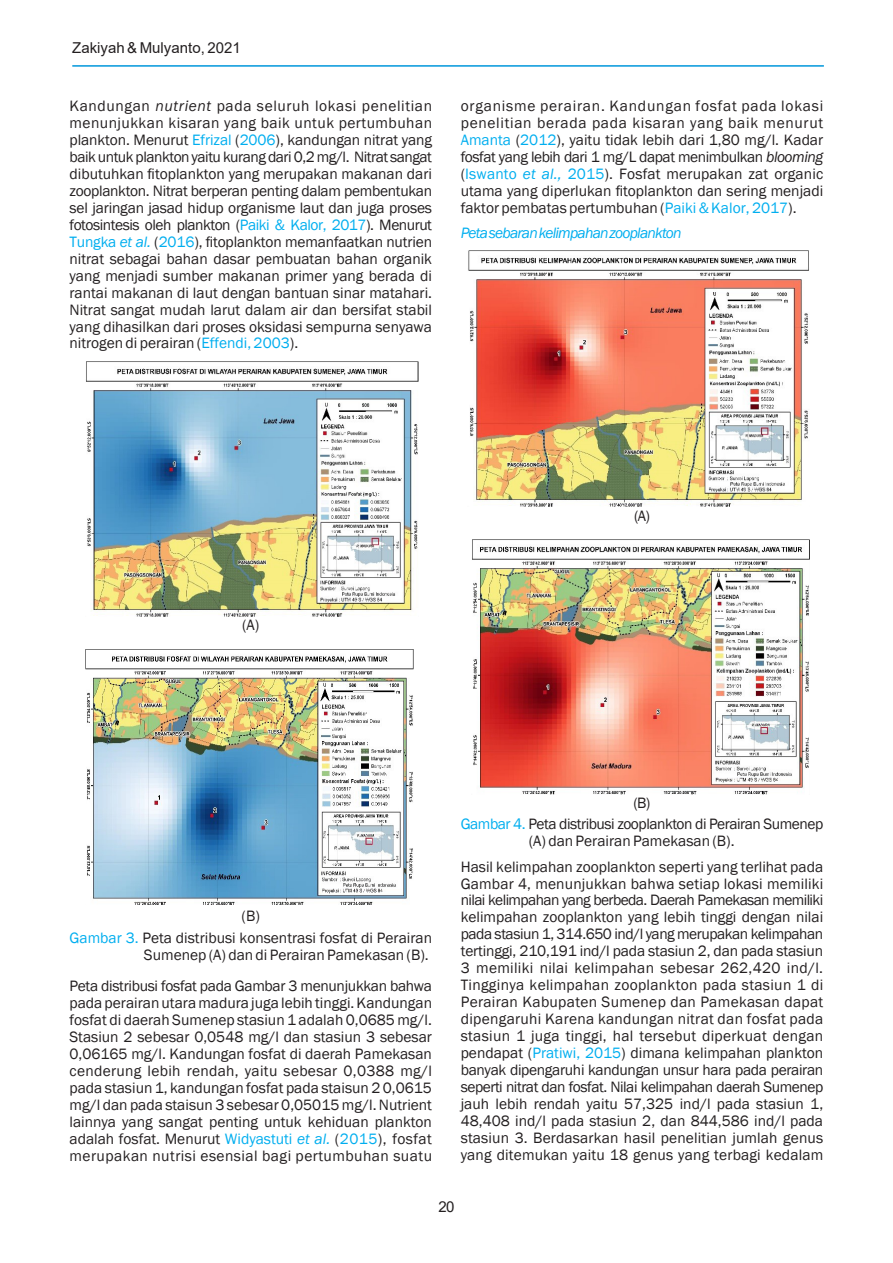
<style>
.page{position:relative;width:893px;height:1263px;background:#fff}
.page>*{position:absolute;margin:0;border:0;box-sizing:border-box;transform-origin:0 0}
.t1{font:15.45px/17px "Franklin Gothic";color:#231f20;text-align:justify}
.t2{font:15.45px/31.5px "Franklin Gothic";letter-spacing:-.02em;color:#231f20;text-align:right}
.t3{font:15.45px/21.5px "Franklin Gothic";letter-spacing:-.03em;color:#231f20;text-align:center}
.t4{font:italic 15.45px "Franklin Gothic";letter-spacing:-.05em;color:#00aeef}
.t5{font:15px "Arial";color:#231f20}
.s1{font-style:italic}
.s2{color:#00aeef}
.s3{font-style:italic;color:#00aeef}
</style>
<div class="page">
<img style="left:86px;top:361px;width:332px;height:256px">
<img style="left:85px;top:649px;width:329px;height:256px">
<img style="left:468px;top:251px;width:341px;height:255px">
<img style="left:472px;top:539px;width:337px;height:255px">
<hr style="left:72px;top:65px;width:752px;height:2px;background:#0097db">
<p class="t5" style="left:72px;top:38px;width:170px">Zakiyah &amp; Mulyanto, 2021</p>
<p class="t1" style="left:70px;top:98px;width:364px">Kandungan <span class="s1">nutrient</span> pada seluruh lokasi penelitian menunjukkan kisaran yang baik untuk pertumbuhan plankton. Menurut <span class="s2">Efrizal</span> (<span class="s2">2006</span>), kandungan nitrat yang baik untuk plankton yaitu kurang dari 0,2 mg/l. Nitrat sangat dibutuhkan fitoplankton yang merupakan makanan dari zooplankton. Nitrat berperan penting dalam pembentukan sel jaringan jasad hidup organisme laut dan juga proses fotosintesis oleh plankton (<span class="s2">Paiki &amp; Kalor, 2017</span>). Menurut <span class="s2">Tungka</span> <span class="s3">et al.</span> (<span class="s2">2016</span>), fitoplankton memanfaatkan nutrien nitrat sebagai bahan dasar pembuatan bahan organik yang menjadi sumber makanan primer yang berada di rantai makanan di laut dengan bantuan sinar matahari.<br>Nitrat sangat mudah larut dalam air dan bersifat stabil yang dihasilkan dari proses oksidasi sempurna senyawa nitrogen di perairan (<span class="s2">Effendi, 2003</span>).</p>
<p class="t1" style="left:461px;top:98px;width:364px">organisme perairan. Kandungan fosfat pada lokasi penelitian berada pada kisaran yang baik menurut <span class="s2">Amanta</span> (<span class="s2">2012</span>), yaitu tidak lebih dari 1,80 mg/l. Kadar fosfat yang lebih dari 1 mg/L dapat menimbulkan <span class="s1">blooming </span>(<span class="s2">Iswanto</span> <span class="s3">et al.,</span> <span class="s2">2015</span>). Fosfat merupakan zat organic utama yang diperlukan fitoplankton dan sering menjadi faktor pembatas pertumbuhan (<span class="s2">Paiki &amp; Kalor, 2017</span>).</p>
<p class="t4" style="left:461px;top:223px;width:222px">Peta sebaran kelimpahan zooplankton</p>
<p class="t1" style="left:242px;top:617px;width:19px">(A)</p>
<p class="t1" style="left:634px;top:508px;width:17px">(A)</p>
<p class="t1" style="left:70px;top:906px;width:364px;line-height:21.5px;text-align:center">(B)<br><span class="s2">Gambar 3.</span> Peta distribusi konsentrasi fosfat di Perairan</p>
<p class="t2" style="left:70px;top:939px;width:364px">Sumenep (A) dan di Perairan Pamekasan (B).<br>Peta distribusi fosfat pada Gambar 3 menunjukkan bahwa</p>
<p class="t1" style="left:70px;top:995px;width:364px">pada perairan utara madura juga lebih tinggi. Kandungan fosfat di daerah Sumenep stasiun 1 adalah 0,0685 mg/l.<br>Stasiun 2 sebesar 0,0548 mg/l dan stasiun 3 sebesar 0,06165 mg/l. Kandungan fosfat di daerah Pamekasan cenderung lebih rendah, yaitu sebesar 0,0388 mg/l pada stasiun 1, kandungan fosfat pada staisun 2 0,0615 mg/l dan pada staisun 3 sebesar 0,05015 mg/l. Nutrient lainnya yang sangat penting untuk kehiduan plankton adalah fosfat. Menurut <span class="s2">Widyastuti</span> <span class="s3">et al.</span> (<span class="s2">2015</span>), fosfat merupakan nutrisi esensial bagi pertumbuhan suatu</p>
<p class="t3" style="left:461px;top:792px;width:364px">(B)<br><span class="s2">Gambar 4.</span> Peta distribusi zooplankton di Perairan Sumenep</p>
<p class="t1" style="left:461px;top:828px;width:364px;line-height:25.5px;text-indent:68px">(A) dan Perairan Pamekasan (B).<br>Hasil kelimpahan zooplankton seperti yang terlihat pada</p>
<p class="t1" style="left:461px;top:875px;width:364px">Gambar 4, menunjukkan bahwa setiap lokasi memiliki nilai kelimpahan yang berbeda. Daerah Pamekasan memiliki kelimpahan zooplankton yang lebih tinggi dengan nilai pada stasiun 1, 314.650 ind/l yang merupakan kelimpahan tertinggi, 210,191 ind/l pada stasiun 2, dan pada stasiun 3 memiliki nilai kelimpahan sebesar 262,420 ind/l.<br>Tingginya kelimpahan zooplankton pada stasiun 1 di Perairan Kabupaten Sumenep dan Pamekasan dapat dipengaruhi Karena kandungan nitrat dan fosfat pada stasiun 1 juga tinggi, hal tersebut diperkuat dengan pendapat (<span class="s2">Pratiwi, 2015</span>) dimana kelimpahan plankton banyak dipengaruhi kandungan unsur hara pada perairan seperti nitrat dan fosfat. Nilai kelimpahan daerah Sumenep jauh lebih rendah yaitu 57,325 ind/l pada stasiun 1, 48,408 ind/l pada stasiun 2, dan 844,586 ind/l pada stasiun 3. Berdasarkan hasil penelitian jumlah genus yang ditemukan yaitu 18 genus yang terbagi kedalam</p>
<p class="t5" style="left:438px;top:1197px;width:17px">20</p>
</div>
